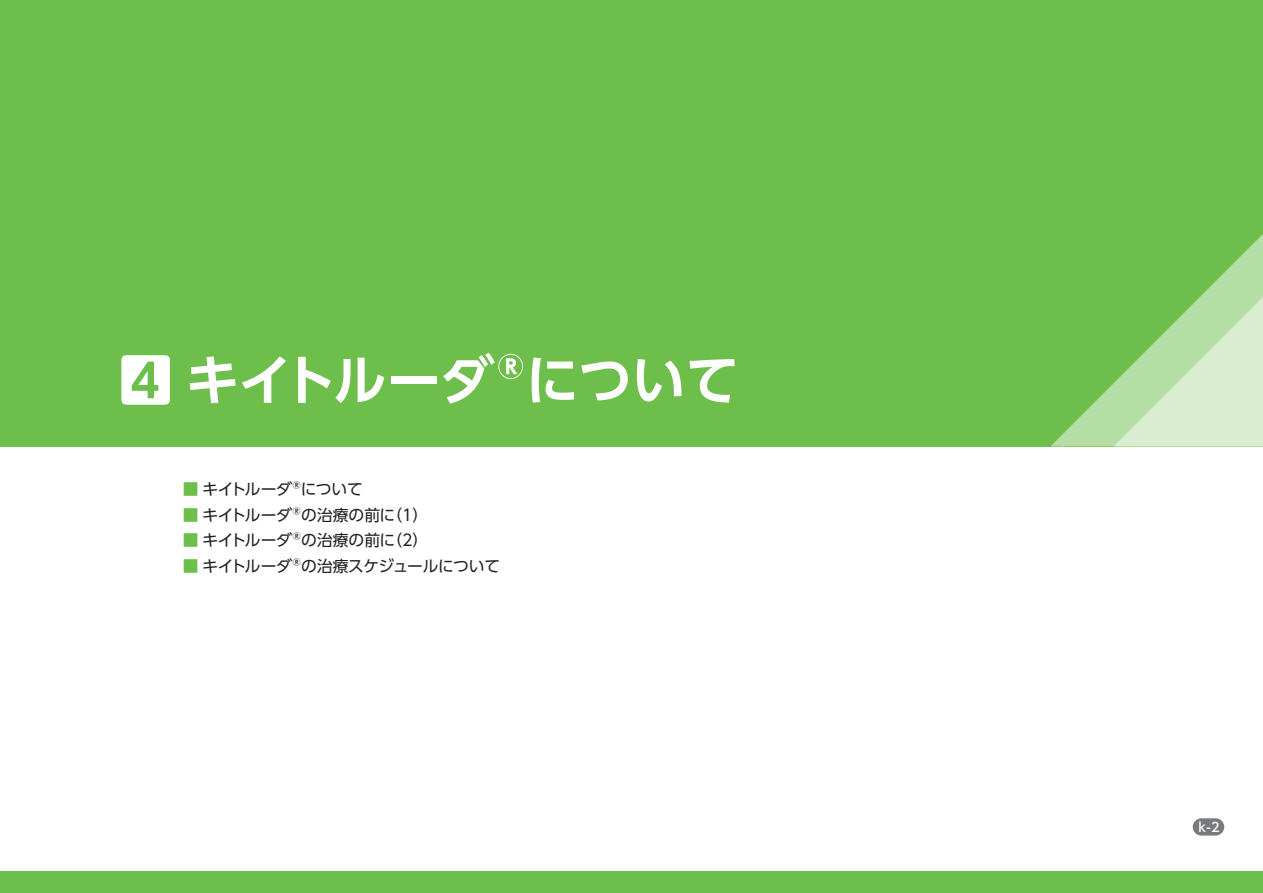
<style>
.page{position:relative;width:1263px;height:893px;background:#fff}
.page>*{position:absolute;margin:0;border:0;box-sizing:border-box;transform-origin:0 0}
.t1{font:700 54px "UD Shin Go Pr 6 De";letter-spacing:.005em;color:#fff}
.t2{font:15.75px "UD Shin Go Pr 6";letter-spacing:-.015em;color:#231f20}
.t3{font:500 12.75px "UD Shin Go Pr 6";color:#fff}
.s1{color:#6dbe4b}
</style>
<div class="page">
<div style="left:0;top:0;width:1263px;height:446px;background:#6dbe4b"></div>
<svg style="left:1051px;top:234px;width:212px;height:212px"></svg>
<svg style="left:1113px;top:284px;width:150px;height:162px"></svg>
<div style="left:1193px;top:818px;width:31px;height:17px;background:#787a7d;border-radius:9px"></div>
<div style="left:0;top:872px;width:1263px;height:21px;background:#6dbe4b"></div>
<h1 class="t1" style="left:119px;top:336px;width:621px">4 キイトルーダ®について</h1>
<p class="t2" style="left:183px;top:476px;width:181px"><span class="s1">■</span> キイトルーダ®について</p>
<p class="t2" style="left:183px;top:502px;width:247px"><span class="s1">■</span> キイトルーダ®の治療の前に（1）</p>
<p class="t2" style="left:183px;top:527px;width:247px"><span class="s1">■</span> キイトルーダ®の治療の前に（2）</p>
<p class="t2" style="left:183px;top:553px;width:319px"><span class="s1">■</span> キイトルーダ®の治療スケジュールについて</p>
<p class="t3" style="left:1198px;top:817px;width:23px">k-2</p>
</div>
